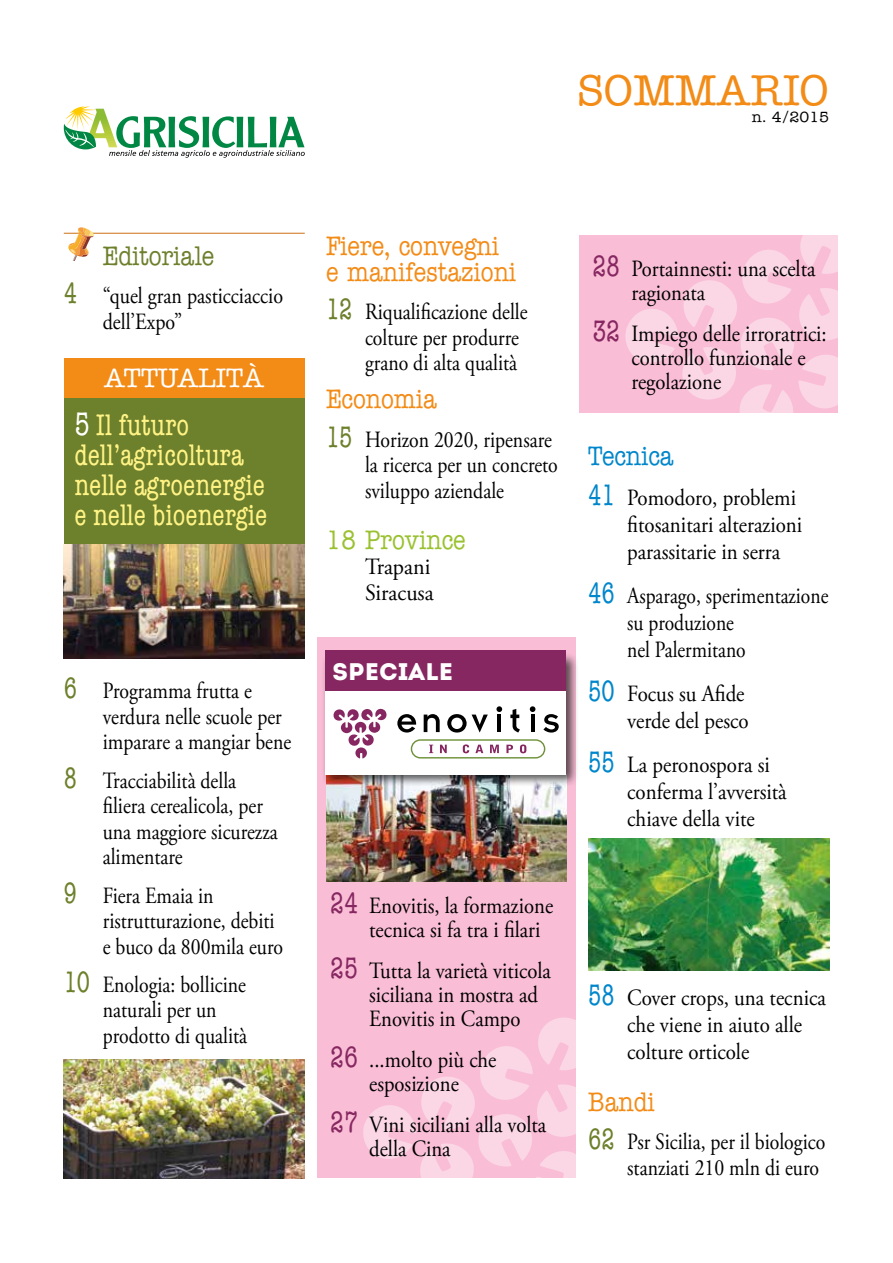
<style>
.page{position:relative;width:893px;height:1263px;background:#fff}
.page>*{position:absolute;margin:0;border:0;box-sizing:border-box;transform-origin:0 0}
.t1{font:500 43.5px "American Typewriter";color:#f38b17}
.t2{font:condensed 30px/30px "American Typewriter";color:#fff385;scale:.95 1}
.t3{font:500 27px/25.5px "American Typewriter";color:#f38b17;scale:.85 1}
.t4{font:500 27px "American Typewriter";color:#6d802b;scale:.85 1}
.t5{font:500 27px "American Typewriter";color:#9ac130;scale:.85 1}
.t6{font:500 27px "American Typewriter";color:#fff}
.t7{font:500 27px "American Typewriter";color:#0086cb;scale:.85 1}
.t8{font:24px "Intro";color:#fff}
.t9{font:23.25px/25.5px "Adobe Garamond Pro";color:#000;scale:.85 1}
.t10{font:23.25px/24px "Adobe Garamond Pro";color:#000;scale:.89 1}
.t11{font:23.25px/27px "Adobe Garamond Pro";color:#000;scale:.9 1}
.t12{font:23.25px/27px "Adobe Garamond Pro";color:#000;scale:.84 1}
.t13{font:23.25px/25.5px "Adobe Garamond Pro";color:#000;scale:.86 1}
.t14{font:23.25px/25.5px "Adobe Garamond Pro";color:#000;scale:.95 1}
.t15{font:500 15px "American Typewriter";color:#000}
.s1{font-family:"American Typewriter";font-stretch:condensed;font-size:30px;color:#6d802b}
.s2{font-size:33px;color:#fff}
.s3{font-family:"American Typewriter";font-stretch:condensed;font-size:30px;color:#862761}
.s4{font-family:"American Typewriter";font-stretch:condensed;font-size:30px;color:#0086cb}
</style>
<div class="page">
<hr style="left:64px;top:233px;width:241px;height:1px;background:#cf6f14">
<svg style="left:68px;top:227px;width:26px;height:34px"></svg>
<svg style="left:64px;top:106px;width:241px;height:52px"></svg>
<div style="left:64px;top:364px;width:241px;height:180px;background:#6d802b"></div>
<div style="left:64px;top:358px;width:241px;height:39px;background:#f38b17"></div>
<img style="left:64px;top:544px;width:241px;height:114px">
<img style="left:64px;top:1060px;width:241px;height:119px">
<div style="left:317px;top:638px;width:258px;height:540px;background:#f9bdd5"></div>
<svg style="left:363px;top:1017px;width:212px;height:161px"></svg>
<img style="left:326px;top:787px;width:241px;height:95px">
<img style="left:588px;top:838px;width:241px;height:132px">
<div style="left:321px;top:652px;width:258px;height:135px;background:#000;opacity:.65"></div>
<div style="left:325px;top:656px;width:241px;height:119px;background:#fff"></div>
<div style="left:325px;top:650px;width:241px;height:41px;background:#862761"></div>
<svg style="left:333px;top:708px;width:54px;height:50px"></svg>
<svg style="left:397px;top:714px;width:19px;height:18px"></svg>
<svg style="left:424px;top:714px;width:16px;height:18px"></svg>
<svg style="left:447px;top:714px;width:41px;height:19px"></svg>
<svg style="left:510px;top:709px;width:10px;height:23px"></svg>
<svg style="left:543px;top:714px;width:16px;height:18px"></svg>
<hr style="left:497px;top:714px;width:4px;height:18px;background:#000">
<svg style="left:496px;top:706px;width:6px;height:6px"></svg>
<hr style="left:531px;top:714px;width:3px;height:18px;background:#000">
<svg style="left:530px;top:706px;width:5px;height:6px"></svg>
<div style="left:411px;top:739px;width:134px;height:19px;border:1px solid #6e9139;border-radius:9px"></div>
<svg style="left:429px;top:745px;width:4px;height:8px"></svg>
<svg style="left:440px;top:745px;width:7px;height:8px"></svg>
<svg style="left:463px;top:744px;width:6px;height:9px"></svg>
<svg style="left:475px;top:745px;width:8px;height:8px"></svg>
<svg style="left:490px;top:745px;width:9px;height:8px"></svg>
<svg style="left:506px;top:745px;width:7px;height:8px"></svg>
<svg style="left:520px;top:744px;width:6px;height:9px"></svg>
<div style="left:580px;top:235px;width:258px;height:177px;background:#f9bdd5"></div>
<svg style="left:625px;top:235px;width:213px;height:177px"></svg>
<h1 class="t1" style="left:578px;top:66px;width:253px">SOMMARIO</h1>
<p class="t15" style="left:752px;top:108px;width:79px">n. 4/2015</p>
<p class="t4" style="left:103px;top:241px;width:132px">Editoriale</p>
<p class="t13" style="left:103px;top:284px;width:211px;text-indent:-39px"><span class="s1">4</span> “quel gran pasticciaccio dell’Expo”</p>
<p class="t6" style="left:104px;top:362px;width:162px">ATTUALITÀ</p>
<p class="t2" style="left:74px;top:410px;width:205px"><span class="s2">5</span> Il futuro dell’agricoltura nelle agroenergie e nelle bioenergie</p>
<p class="t9" style="left:103px;top:679px;width:223px;text-indent:-39px"><span class="s1">6</span> Programma frutta e verdura nelle scuole per imparare a mangiar bene</p>
<p class="t9" style="left:103px;top:768px;width:207px;text-indent:-39px"><span class="s1">8</span> Tracciabilità della filiera cerealicola, per una maggiore sicurezza alimentare</p>
<p class="t9" style="left:103px;top:883px;width:214px;text-indent:-39px"><span class="s1">9</span> Fiera Emaia in ristrutturazione, debiti e buco da 800mila euro</p>
<p class="t9" style="left:103px;top:972px;width:171px;text-indent:-39px"><span class="s1">10</span> Enologia: bollicine naturali per un prodotto di qualità</p>
<p class="t3" style="left:326px;top:234px;width:225px">Fiere, convegni e manifestazioni</p>
<p class="t9" style="left:365px;top:300px;width:193px;text-indent:-39px"><span class="s1">12</span> Riqualificazione delle colture per produrre grano di alta qualità</p>
<p class="t3" style="left:326px;top:387px;width:132px">Economia</p>
<p class="t9" style="left:365px;top:427px;width:228px;text-indent:-39px"><span class="s1">15</span> Horizon 2020, ripensare la ricerca per un concreto sviluppo aziendale</p>
<p class="t5" style="left:326px;top:524px;width:166px">18 Province</p>
<p class="t14" style="left:365px;top:555px;width:74px">Trapani<br>Siracusa</p>
<p class="t8" style="left:333px;top:657px;width:122px">SPECIALE</p>
<p class="t10" style="left:369px;top:895px;width:208px;text-indent:-39px"><span class="s3">24</span> Enovitis, la formazione tecnica si fa tra i filari</p>
<p class="t10" style="left:369px;top:960px;width:206px;text-indent:-39px"><span class="s3">25</span> Tutta la varietà viticola siciliana in mostra ad<br>Enovitis in Campo</p>
<p class="t10" style="left:330px;top:1049px;width:188px;text-align:center"><span class="s3">26</span> ...molto più che esposizione</p>
<p class="t10" style="left:369px;top:1114px;width:200px;text-indent:-39px"><span class="s3">27</span> Vini siciliani alla volta della Cina</p>
<p class="t10" style="left:631px;top:257px;width:208px;text-indent:-39px"><span class="s3">28</span> Portainnesti: una scelta ragionata</p>
<p class="t10" style="left:631px;top:322px;width:221px;text-indent:-39px"><span class="s3">32</span> Impiego delle irroratrici: controllo funzionale e regolazione</p>
<p class="t7" style="left:588px;top:441px;width:102px">Tecnica</p>
<p class="t11" style="left:627px;top:484px;width:196px;text-indent:-39px"><span class="s4">41</span> Pomodoro, problemi fitosanitari alterazioni parassitarie in serra</p>
<p class="t12" style="left:627px;top:582px;width:241px;text-indent:-39px"><span class="s4">46</span> Asparago, sperimentazione su produzione<br>nel Palermitano</p>
<p class="t11" style="left:588px;top:680px;width:180px;text-align:right"><span class="s4">50</span> Focus su Afide verde del pesco</p>
<p class="t11" style="left:627px;top:751px;width:179px;text-indent:-39px"><span class="s4">55</span> La peronospora si conferma l’avversità chiave della vite</p>
<p class="t11" style="left:627px;top:984px;width:222px;text-indent:-39px"><span class="s4">58</span> Cover crops, una tecnica che viene in aiuto alle colture orticole</p>
<p class="t3" style="left:588px;top:1090px;width:80px">Bandi</p>
<p class="t9" style="left:588px;top:1130px;width:280px;text-align:right"><span class="s1">62</span> Psr Sicilia, per il biologico stanziati 210 mln di euro</p>
</div>
